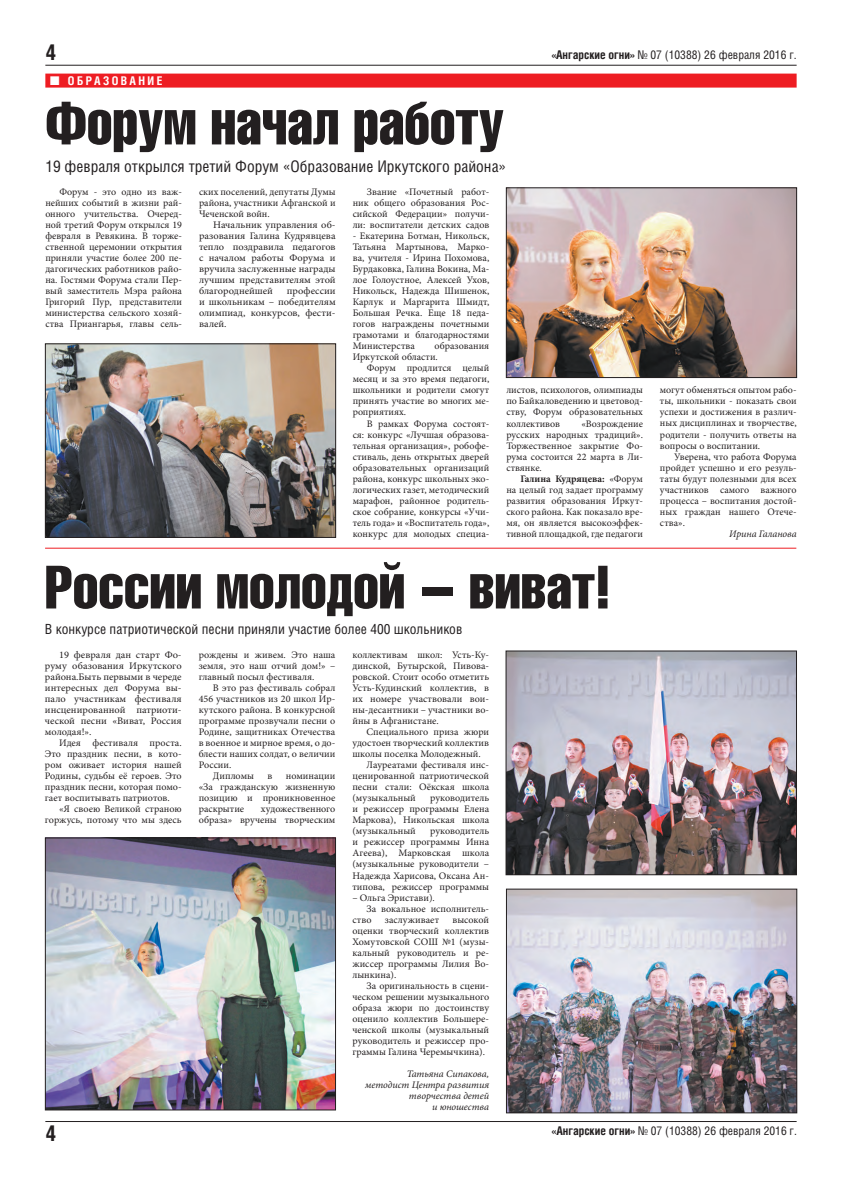
<style>
.page{position:relative;width:842px;height:1191px;background:#fff}
.page>*{position:absolute;margin:0;border:0;box-sizing:border-box;transform-origin:0 0}
.Заголовок_2{font:60px "Helios Compressed";color:#231f20}
.t1{font:700 22px "Helios Cond";color:#231f20}
.Подзаголовок_2{font:16px "Helios Cond";color:#231f20}
.Подзаголовок_2-2{font:14px "Helios Cond";color:#231f20}
.t2{font:12px "Helios Cond";color:#231f20}
.t3{font:700 12px "Helios Cond";letter-spacing:.2em;color:#fff}
.Основной{font:10px/11px "Minion Pro";color:#231f20;text-align:justify}
.Основной-2{font:10px/11px "Minion Pro";color:#231f20;text-align:justify;scale:1.04 1}
.Подпись{font:italic 10px/11px "Minion Pro";color:#231f20;text-align:right}
.s1{font-weight:700}
</style>
<div class="page">
<hr style="left:45px;top:65px;width:752px;height:1px;background:#231f20">
<hr style="left:45px;top:1121px;width:752px;height:1px;background:#231f20">
<div style="left:45px;top:74px;width:752px;height:14px;background:#ee1d23"></div>
<img style="left:47px;top:346px;width:287px;height:189px">
<div style="left:45px;top:344px;width:291px;height:193px;border:1px solid #231f20"></div>
<img style="left:508px;top:190px;width:287px;height:186px">
<div style="left:506px;top:188px;width:291px;height:190px;border:1px solid #231f20"></div>
<img style="left:508px;top:891px;width:287px;height:220px">
<div style="left:506px;top:889px;width:291px;height:224px;border:1px solid #231f20"></div>
<img style="left:508px;top:653px;width:287px;height:220px">
<div style="left:506px;top:651px;width:291px;height:224px;border:1px solid #231f20"></div>
<img style="left:47px;top:840px;width:287px;height:268px">
<div style="left:45px;top:838px;width:291px;height:272px;border:1px solid #231f20"></div>
<hr style="left:45px;top:548px;width:751px;height:1px;background:#ee1d23">
<h2 class="t1" style="left:45px;top:39px;width:12px">4</h2>
<p class="t2" style="left:552px;top:48px;width:246px"><span class="s1">«Ангарские огни»</span> № 07 (10388) 26 февраля 2016 г.</p>
<p class="t3" style="left:68px;top:73px;width:96px">ОБРАЗОВАНИЕ</p>
<p class="Заголовок_2" style="left:45px;top:88px;width:460px">Форум начал работу</p>
<p class="Подзаголовок_2" style="left:45px;top:157px;width:462px">19 февраля открылся третий Форум «Образование Иркутского района»</p>
<p class="Основной" style="left:45px;top:186px;width:138px;text-indent:14px">Форум - это одно из важ&shy;нейших событий в жизни рай&shy;онного учительства. Очеред&shy;ной третий Форум открылся 19 февраля в Ревякина. В торже&shy;ственной церемонии открытия приняли участие более 200 пе&shy;дагогических работников райо&shy;на. Гостями Форума стали Пер&shy;вый заместитель Мэра района Григорий Пур, представители министерства сельского хозяй&shy;ства Приангарья, главы сель-</p>
<p class="Основной" style="left:199px;top:186px;width:138px">ских поселений, депутаты Думы района, участники Афганской и Чеченской войн.</p>
<p class="Основной" style="left:353px;top:186px;width:138px;text-indent:14px">Звание «Почетный работ&shy;ник общего образования Рос&shy;сийской Федерации» получи&shy;ли: воспитатели детских садов</p>
<p class="Основной" style="left:353px;top:230px;width:138px">- Екатерина Ботман, Никольск, Татьяна Мартынова, Марко&shy;ва, учителя - Ирина Похомова, Бурдаковка, Галина Вокина, Ма&shy;лое Голоустное, Алексей Ухов, Никольск, Надежда Шишенок, Карлук и Маргарита Шмидт, Большая Речка. Еще 18 педа&shy;гогов награждены почетными грамотами и благодарностями Министерства</p>
<p class="Основной-2" style="left:199px;top:219px;width:133px;text-indent:14px">Начальник управления об&shy;разования Галина Кудрявцева тепло поздравила педагогов с началом работы Форума и вручила заслуженные награды лучшим представителям этой благороднейшей</p>
<p class="Основной-2" style="left:199px;top:285px;width:133px;text-indent:88px">профессии и школьникам – победителям олимпиад, конкурсов, фести&shy;валей.</p>
<p class="Основной" style="left:353px;top:341px;width:138px;text-indent:82px">образования<br>Иркутской области.</p>
<p class="Основной" style="left:353px;top:363px;width:138px;text-indent:14px">Форум продлится целый месяц и за это время педагоги, школьники и родители смогут принять участие во многих ме&shy;роприятиях.</p>
<p class="Основной" style="left:353px;top:418px;width:138px;text-indent:14px">В рамках Форума состоят&shy;ся: конкурс «Лучшая образова&shy;тельная организация», робофе&shy;стиваль, день открытых дверей образовательных организаций района, конкурс школьных эко&shy;логических газет, методический марафон, районное родитель&shy;ское собрание, конкурсы «Учи&shy;тель года» и «Воспитатель года», конкурс для молодых специа-</p>
<p class="Основной" style="left:506px;top:385px;width:138px">листов, психологов, олимпиады по Байкаловедению и цветовод&shy;ству, Форум образовательных коллективов</p>
<p class="Основной" style="left:506px;top:418px;width:138px;text-indent:75px">«Возрождение русских народных традиций».<br>Торжественное закрытие Фо&shy;рума состоится 22 марта в Ли&shy;ствянке.</p>
<p class="Основной" style="left:506px;top:473px;width:138px;text-indent:14px"><span class="s1">Галина Кудряцева:</span> «Форум на целый год задает программу развития образования Иркут&shy;ского района. Как показало вре&shy;мя, он является высокоэффек&shy;тивной площадкой, где педагоги</p>
<p class="Заголовок_2" style="left:45px;top:552px;width:567px">России молодой – виват!</p>
<p class="Подзаголовок_2-2" style="left:45px;top:620px;width:419px">В конкурсе патриотической песни приняли участие более 400 школьников</p>
<p class="Основной-2" style="left:45px;top:649px;width:133px;text-indent:14px">19 февраля дан старт Фо&shy;руму обазования Иркутского района.Быть первыми в череде интересных дел Форума вы&shy;пало участникам фестиваля инсценированной патриоти&shy;ческой песни «Виват, Россия молодая!».</p>
<p class="Основной" style="left:45px;top:737px;width:138px;text-indent:14px">Идея фестиваля проста.<br>Это праздник песни, в кото&shy;ром оживает история нашей Родины, судьбы её героев. Это праздник песни, которая помо&shy;гает воспитывать патриотов.</p>
<p class="Основной" style="left:45px;top:803px;width:138px;text-align:right">«Я своею Великой страною горжусь, потому что мы здесь</p>
<p class="Основной" style="left:199px;top:649px;width:138px">рождены и живем. Это наша земля, это наш отчий дом!» – главный посыл фестиваля.</p>
<p class="Основной" style="left:199px;top:682px;width:138px;text-indent:14px">В это раз фестиваль собрал 456 участников из 20 школ Ир&shy;кутского района. В конкурсной программе прозвучали песни о Родине, защитниках Отечества в военное и мирное время, о до&shy;блести наших солдат, о величии России.</p>
<p class="Основной" style="left:213px;top:770px;width:43px">Дипломы</p>
<p class="Основной" style="left:267px;top:770px;width:6px">в</p>
<p class="Основной" style="left:199px;top:770px;width:138px;text-indent:87px">номинации «За гражданскую жизненную позицию и проникновенное раскрытие</p>
<p class="Основной" style="left:199px;top:803px;width:138px;text-align:right">художественного<br>образа» вручены творческим</p>
<p class="Основной" style="left:352px;top:649px;width:138px">коллективам школ: Усть-Ку&shy;динской, Бутырской, Пивова&shy;ровской. Стоит особо отметить Усть-Кудинский коллектив, в их номере участвовали вои&shy;ны-десантники – участники во&shy;йны в Афганистане.</p>
<p class="Основной" style="left:352px;top:726px;width:138px;text-indent:14px">Специального приза жюри удостоен творческий коллектив школы поселка Молодежный.</p>
<p class="Основной" style="left:352px;top:759px;width:138px;text-indent:14px">Лауреатами фестиваля инс&shy;ценированной патриотической песни стали: Оёкская школа (музыкальный</p>
<p class="Основной" style="left:352px;top:792px;width:138px;text-indent:78px">руководитель и режиссер программы Елена Маркова), Никольская школа (музыкальный</p>
<p class="Основной" style="left:352px;top:825px;width:138px;text-indent:78px">руководитель и режиссер программы Инна Агеева), Марковская школа (музыкальные руководители – Надежда Харисова, Оксана Ан&shy;типова, режиссер программы</p>
<p class="Основной" style="left:352px;top:892px;width:84px">– Ольга Эристави).</p>
<p class="Основной" style="left:352px;top:903px;width:138px;text-indent:14px">За вокальное исполнитель&shy;ство</p>
<p class="Основной" style="left:352px;top:914px;width:138px;text-indent:100px">высокой оценки творческий коллектив Хомутовской СОШ №1 (музы&shy;кальный руководитель и ре&shy;жиссер программы Лилия Во&shy;лынкина).</p>
<p class="Основной" style="left:352px;top:980px;width:138px;text-indent:14px">За оригинальность в сцени&shy;ческом решении музыкального образа жюри по достоинству оценило коллектив Большере&shy;ченской школы (музыкальный руководитель и режиссер про&shy;граммы Галина Черемычкина).</p>
<p class="Подпись" style="left:407px;top:1068px;width:84px">Татьяна Сипакова,</p>
<p class="Подпись" style="left:365px;top:1079px;width:126px">методист Центра развития творчества детей</p>
<p class="Подпись" style="left:432px;top:1101px;width:59px">и юношества</p>
<p class="Основной" style="left:385px;top:914px;width:56px">заслуживает</p>
<p class="Основной" style="left:660px;top:385px;width:138px">могут обменяться опытом рабо&shy;ты, школьники - показать свои успехи и достижения в различ&shy;ных дисциплинах и творчестве, родители - получить ответы на вопросы о воспитании.</p>
<p class="Основной" style="left:660px;top:451px;width:138px;text-indent:14px">Уверена, что работа Форума пройдет успешно и его резуль&shy;таты будут полезными для всех участников самого важного процесса – воспитания достой&shy;ных граждан нашего Отече&shy;ства».</p>
<p class="Подпись" style="left:729px;top:528px;width:69px">Ирина Галанова</p>
<h2 class="t1" style="left:45px;top:1120px;width:12px">4</h2>
<p class="t2" style="left:552px;top:1123px;width:246px"><span class="s1">«Ангарские огни»</span> № 07 (10388) 26 февраля 2016 г.</p>
</div>
